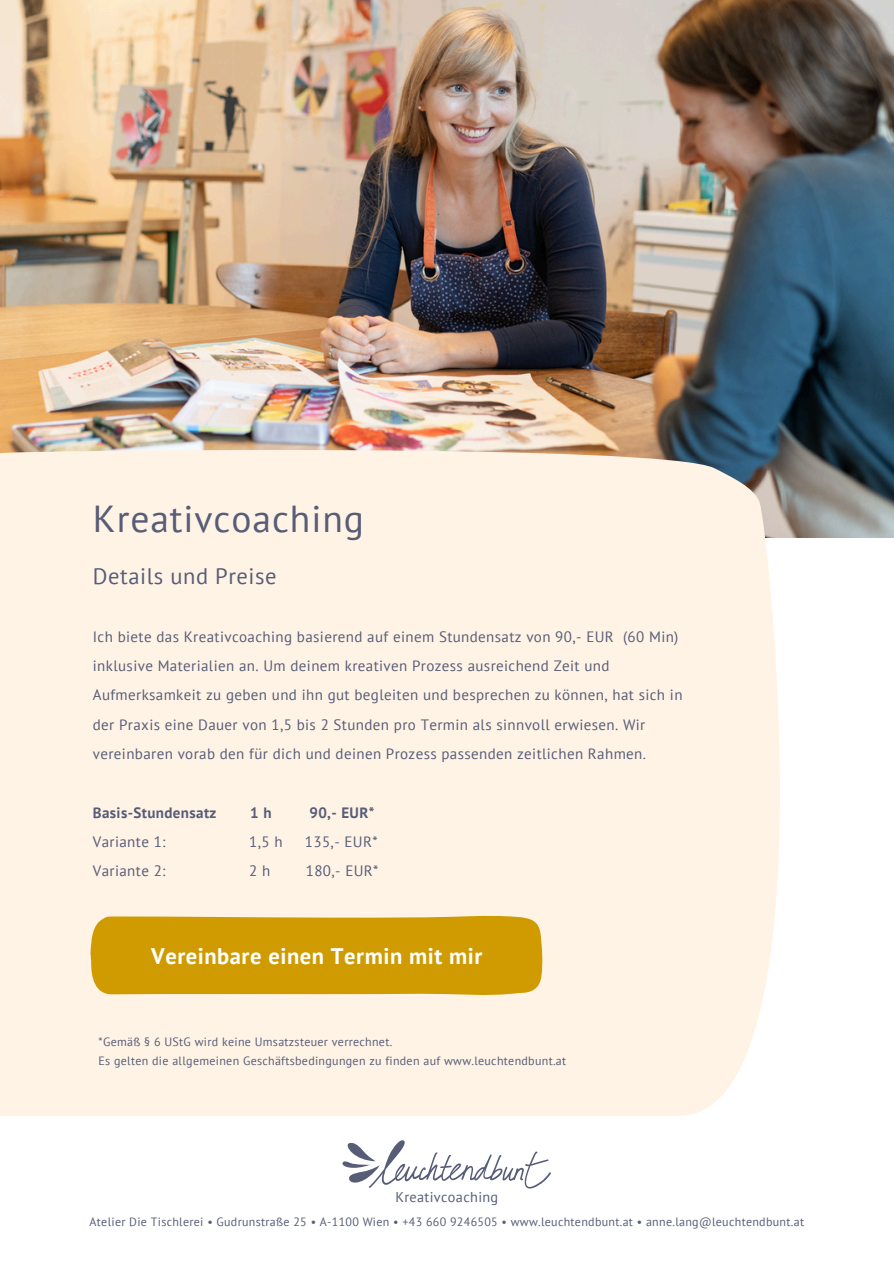
<style>
.page{position:relative;width:894px;height:1264px;background:#fff}
.page>*{position:absolute;margin:0;border:0;box-sizing:border-box;transform-origin:0 0}
.t1{font:37.5px "PT Sans";letter-spacing:.025em;color:#575d77}
.t2{font:700 22.5px "PT Sans";letter-spacing:.025em;color:#fff}
.t3{font:22.5px "PT Sans";letter-spacing:.025em;color:#575d77}
.t4{font:15px/29.2px "PT Sans";letter-spacing:.025em;color:#575d77}
.t5{font:700 15px "PT Sans";letter-spacing:.025em;color:#575d77}
.t6{font:14.25px "PT Sans";letter-spacing:.025em;color:#575d77}
.t7{font:12px "PT Sans";letter-spacing:.025em;color:#575d77}
</style>
<div class="page">
<img style="left:0;top:0;width:893px;height:537px">
<div style="left:0;top:450px;width:783px;height:665px;background:#fff3e6"></div>
<svg style="left:342px;top:1140px;width:208px;height:48px"></svg>
<svg style="left:90px;top:914px;width:453px;height:82px;background:#d2a112"></svg>
<p class="t1" style="left:93px;top:493px;width:272px">Kreativcoaching</p>
<h2 class="t3" style="left:93px;top:561px;width:185px">Details und Preise</h2>
<h4 class="t4" style="left:93px;top:621px;width:591px">Ich biete das Kreativcoaching basierend auf einem Stundensatz von 90,- EUR (60 Min) inklusive Materialien an. Um deinem kreativen Prozess ausreichend Zeit und Aufmerksamkeit zu geben und ihn gut begleiten und besprechen zu können, hat sich in der Praxis eine Dauer von 1,5 bis 2 Stunden pro Termin als sinnvoll erwiesen. Wir vereinbaren vorab den für dich und deinen Prozess passenden zeitlichen Rahmen.</h4>
<h4 class="t5" style="left:93px;top:802px;width:125px">Basis-Stundensatz</h4>
<h4 class="t5" style="left:250px;top:802px;width:23px">1 h</h4>
<h4 class="t5" style="left:309px;top:802px;width:66px">90,- EUR*</h4>
<h4 class="t4" style="left:93px;top:826px;width:74px">Variante 1:</h4>
<h4 class="t4" style="left:249px;top:826px;width:35px">1,5 h</h4>
<h4 class="t4" style="left:305px;top:826px;width:74px">135,- EUR*</h4>
<h4 class="t4" style="left:93px;top:855px;width:74px">Variante 2:</h4>
<h4 class="t4" style="left:249px;top:855px;width:23px">2 h</h4>
<h4 class="t4" style="left:306px;top:855px;width:74px">180,- EUR*</h4>
<p class="t2" style="left:151px;top:940px;width:332px">Vereinbare einen Termin mit mir</p>
<h1 class="t7" style="left:98px;top:1033px;width:295px">*Gemäß § 6 UStG wird keine Umsatzsteuer verrechnet.</h1>
<h3 class="t7" style="left:98px;top:1052px;width:469px">Es gelten die allgemeinen Geschäftsbedingungen zu finden auf www.leuchtendbunt.at</h3>
<p class="t6" style="left:395px;top:1187px;width:104px">Kreativcoaching</p>
<p class="t7" style="left:90px;top:1214px;width:715px">Atelier Die Tischlerei • Gudrunstraße 25 • A-1100 Wien • +43 660 9246505 • www.leuchtendbunt.at • anne.lang@leuchtendbunt.at</p>
</div>
